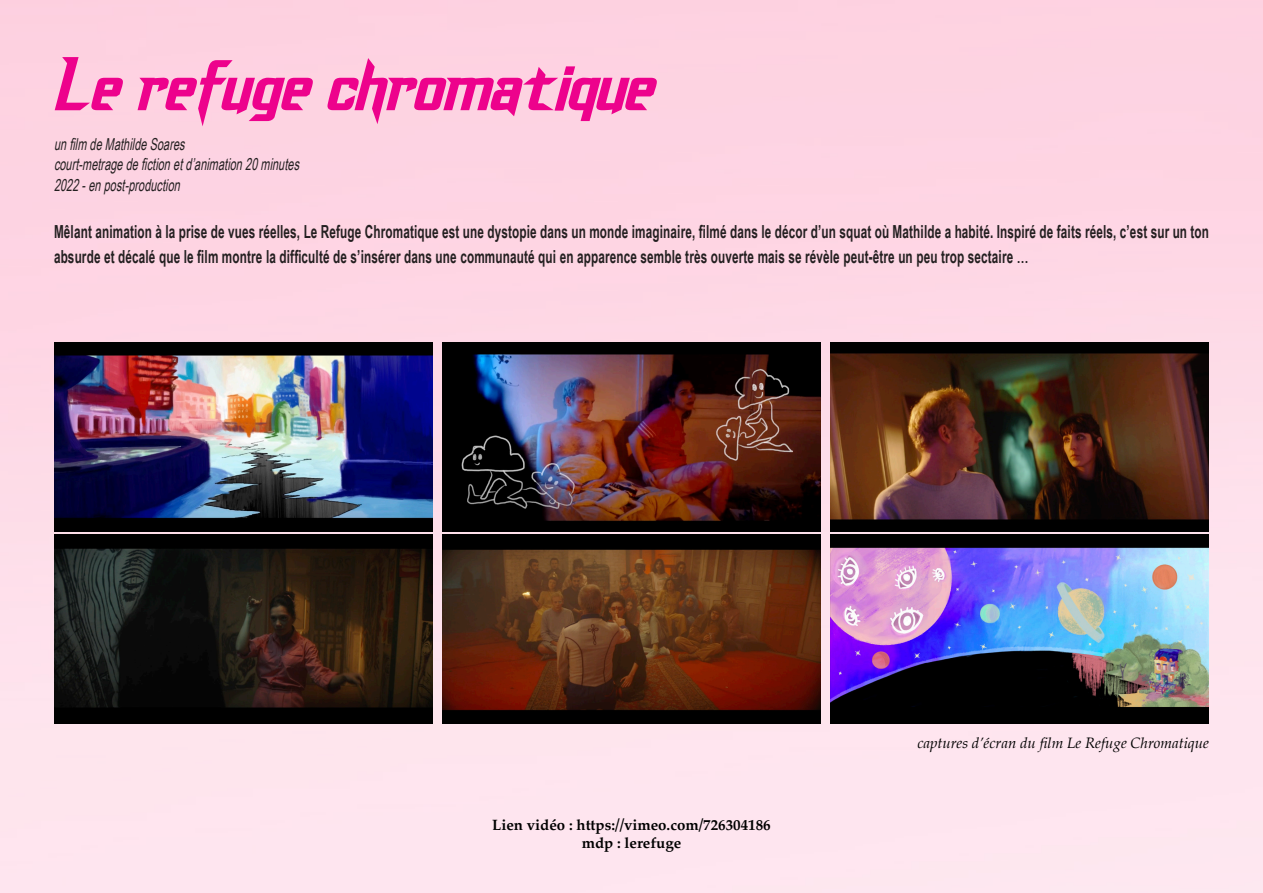
<style>
.page{position:relative;width:1263px;height:893px;background:#fff}
.page>*{position:absolute;margin:0;border:0;box-sizing:border-box;transform-origin:0 0}
.t1{font:75px "Dash Horizon";letter-spacing:-.06em;color:#ed028c}
.t2{font:700 18px/25.2px "Arial Narrow";letter-spacing:.01em;color:#231f20;scale:.8 1}
.t3{font:italic 16.5px "Arial Narrow";color:#231f20;scale:.8 1}
.t4{font:700 15px "Palatino";color:#000}
.t5{font:italic 15px "Palatino";color:#000}
</style>
<div class="page">
<img style="left:0;top:0;width:1263px;height:893px">
<img style="left:54px;top:342px;width:379px;height:189px">
<img style="left:442px;top:342px;width:379px;height:189px">
<img style="left:830px;top:342px;width:379px;height:189px">
<img style="left:54px;top:535px;width:379px;height:188px">
<img style="left:442px;top:535px;width:379px;height:188px">
<img style="left:830px;top:535px;width:379px;height:188px">
<p class="t1" style="left:54px;top:52px;width:605px">Le refuge chromatique</p>
<p class="t3" style="left:54px;top:132px;width:170px">unfilm deMathildeSoares</p>
<p class="t3" style="left:54px;top:152px;width:313px">court-metragedefictionetd’animation20minutes</p>
<p class="t3" style="left:54px;top:173px;width:164px">2022-enpost-production</p>
<p class="t2" style="left:54px;top:218px;width:1445px">Mêlant animation à la prise de vues réelles, Le Refuge Chromatique est une dystopie dans un monde imaginaire, filmé dans le décor d’un squat où Mathilde a habité. Inspiré de faits réels, c’est sur un ton absurde et décalé que le film montre la difficulté de s’insérer dans une communauté qui en apparence semble très ouverte mais se révèle peut-être un peu trop sectaire …</p>
<p class="t4" style="left:492px;top:812px;width:280px">Lien vidéo : https://vimeo.com/726304186</p>
<p class="t4" style="left:582px;top:830px;width:101px">mdp : lerefuge</p>
<p class="t5" style="left:917px;top:730px;width:293px">captures d’écran du film Le Refuge Chromatique</p>
</div>
